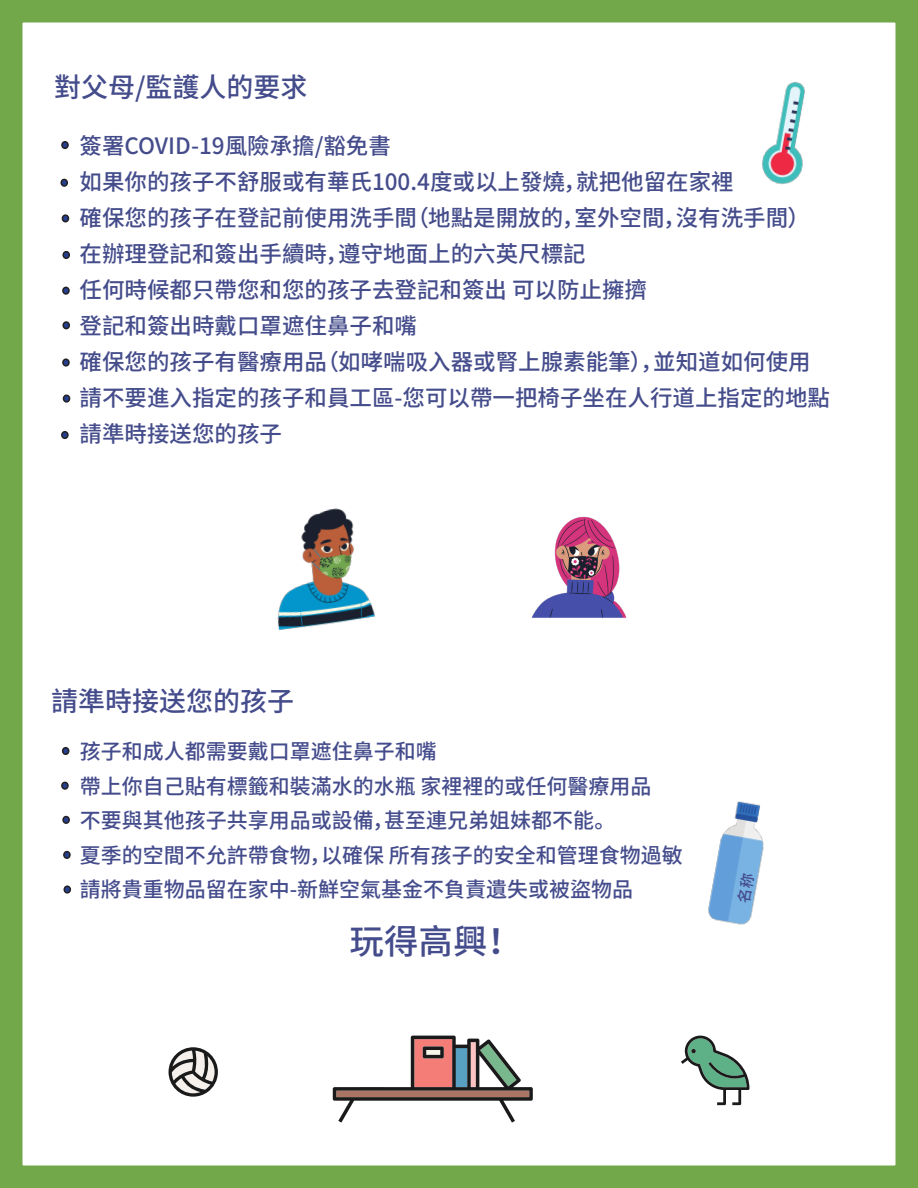
<style>
.page{position:relative;width:918px;height:1188px;background:#fff}
.page>*{position:absolute;margin:0;border:0;box-sizing:border-box;transform-origin:0 0}
.t1{font:500 34.5px "Noto Sans CJ Ksc";color:#444c8c}
.t2{font:500 27px "Noto Sans CJ Ksc";color:#444c8b}
.t3{font:500 27px "Noto Sans CJ Ksc";color:#444c8c}
.t4{font:500 22.5px "Noto Sans CJ Ksc";color:#444c8b}
.t5{font:500 21px "Noto Sans CJ Ksc";color:#444c8c}
</style>
<div class="page">
<div style="left:0;top:0;width:918px;height:1188px;border:22px solid #72a849"></div>
<div style="left:61px;top:179px;width:6px;height:7px;background:#253f8e;border-radius:50%"></div>
<div style="left:60px;top:179px;width:8px;height:8px;border:2px solid #231f20;border-radius:50%"></div>
<div style="left:62px;top:215px;width:6px;height:7px;background:#253f8e;border-radius:50%"></div>
<div style="left:62px;top:214px;width:7px;height:8px;border:2px solid #231f20;border-radius:50%"></div>
<div style="left:61px;top:141px;width:8px;height:8px;border:2px solid #231f20;border-radius:50%"></div>
<div style="left:62px;top:251px;width:8px;height:8px;border:2px solid #231f20;border-radius:50%"></div>
<div style="left:63px;top:287px;width:6px;height:7px;background:#253f8e;border-radius:50%"></div>
<div style="left:62px;top:287px;width:8px;height:8px;border:2px solid #231f20;border-radius:50%"></div>
<div style="left:63px;top:322px;width:6px;height:7px;background:#253f8e;border-radius:50%"></div>
<div style="left:62px;top:321px;width:8px;height:8px;border:2px solid #231f20;border-radius:50%"></div>
<div style="left:63px;top:359px;width:6px;height:7px;background:#253f8e;border-radius:50%"></div>
<div style="left:62px;top:358px;width:8px;height:9px;border:2px solid #231f20;border-radius:50%"></div>
<img style="left:762px;top:81px;width:43px;height:104px">
<img style="left:277px;top:508px;width:98px;height:122px">
<img style="left:531px;top:516px;width:96px;height:102px">
<div style="left:64px;top:395px;width:6px;height:7px;background:#253f8e;border-radius:50%"></div>
<div style="left:63px;top:395px;width:7px;height:8px;border:2px solid #231f20;border-radius:50%"></div>
<div style="left:61px;top:431px;width:8px;height:8px;border:2px solid #231f20;border-radius:50%"></div>
<svg style="left:333px;top:1036px;width:200px;height:87px"></svg>
<svg style="left:169px;top:1047px;width:49px;height:50px"></svg>
<svg style="left:681px;top:1035px;width:68px;height:70px"></svg>
<div style="left:62px;top:782px;width:6px;height:7px;background:#253f8e;border-radius:50%"></div>
<div style="left:61px;top:782px;width:8px;height:8px;border:2px solid #231f20;border-radius:50%"></div>
<div style="left:62px;top:816px;width:8px;height:8px;border:2px solid #231f20;border-radius:50%"></div>
<div style="left:62px;top:747px;width:7px;height:8px;border:2px solid #231f20;border-radius:50%"></div>
<div style="left:63px;top:851px;width:8px;height:8px;border:2px solid #231f20;border-radius:50%"></div>
<div style="left:64px;top:886px;width:6px;height:7px;background:#253f8e;border-radius:50%"></div>
<div style="left:64px;top:885px;width:7px;height:9px;border:2px solid #231f20;border-radius:50%"></div>
<img style="left:708px;top:801px;width:56px;height:124px">
<svg style="left:736px;top:872px;width:19px;height:31px"></svg>
<p class="t2" style="left:54px;top:72px;width:255px">對父母/監護人的要求</p>
<p class="t4" style="left:80px;top:134px;width:313px">簽署COVID-19風險承擔/豁免書</p>
<p class="t4" style="left:80px;top:170px;width:656px">如果你的孩子不舒服或有華氏100.4度或以上發燒，就把他留在家裡</p>
<p class="t4" style="left:80px;top:206px;width:732px">確保您的孩子在登記前使用洗手間（地點是開放的，室外空間，沒有洗手間）</p>
<p class="t4" style="left:80px;top:242px;width:508px">在辦理登記和簽出手續時，遵守地面上的六英尺標記</p>
<p class="t4" style="left:80px;top:278px;width:569px">任何時候都只帶您和您的孩子去登記和簽出可以防止擁擠</p>
<p class="t4" style="left:80px;top:314px;width:339px">登記和簽出時戴口罩遮住鼻子和嘴</p>
<p class="t4" style="left:80px;top:350px;width:733px">確保您的孩子有醫療用品（如哮喘吸入器或腎上腺素能筆），並知道如何使用</p>
<p class="t4" style="left:80px;top:386px;width:752px">請不要進入指定的孩子和員工區-您可以帶一把椅子坐在人行道上指定的地點</p>
<p class="t4" style="left:80px;top:422px;width:204px">請準時接送您的孩子</p>
<p class="t3" style="left:51px;top:686px;width:244px">請準時接送您的孩子</p>
<p class="t5" style="left:80px;top:740px;width:359px">孩子和成人都需要戴口罩遮住鼻子和嘴</p>
<p class="t5" style="left:80px;top:774px;width:573px">帶上你自己貼有標籤和裝滿水的水瓶家裡裡的或任何醫療用品</p>
<p class="t5" style="left:80px;top:809px;width:537px">不要與其他孩子共享用品或設備，甚至連兄弟姐妹都不能。</p>
<p class="t5" style="left:80px;top:843px;width:605px">夏季的空間不允許帶食物，以確保所有孩子的安全和管理食物過敏</p>
<p class="t5" style="left:80px;top:878px;width:555px">請將貴重物品留在家中-新鮮空氣基金不負責遺失或被盜物品</p>
<p class="t1" style="left:350px;top:922px;width:174px">玩得高興！</p>
</div>
